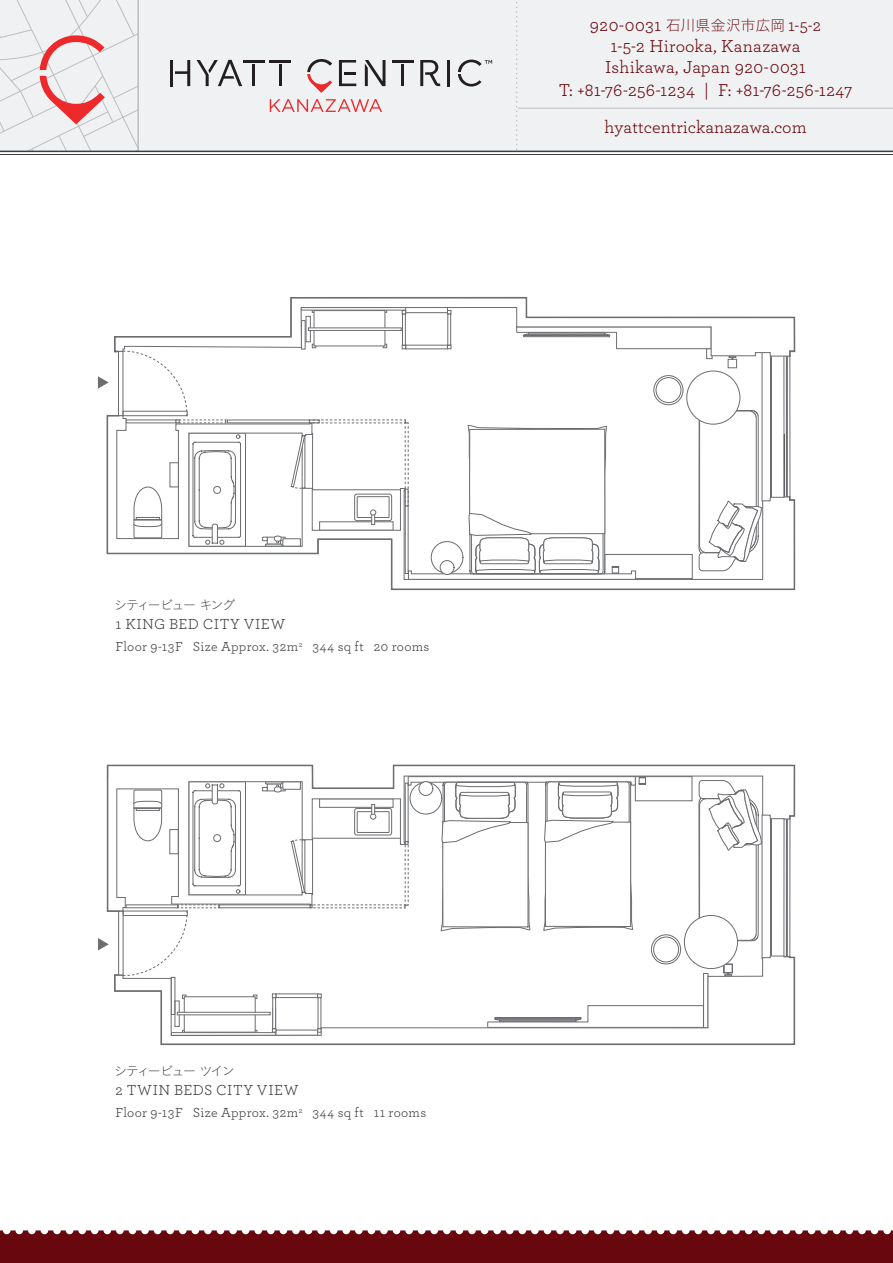
<style>
.page{position:relative;width:893px;height:1263px;background:#fff}
.page>*{position:absolute;margin:0;border:0;box-sizing:border-box;transform-origin:0 0}
.t1{font:18px/21.5px "Archer";letter-spacing:.01em;color:#68070d;text-align:center}
.t2{font:15.3px "Archer";letter-spacing:.03em;color:#3e3e3f}
.t3{font:13.8px "Archer";letter-spacing:.025em;color:#3e3e3f}
.t4{font:13.5px "Koburina Go Std W1";letter-spacing:-.14em;color:#3e3e3f}
.s1{font-family:"Koburina Go Std W1";font-size:15.3px}
.s2{font-size:17.25px}
</style>
<div class="page">
<div style="left:0;top:0;width:893px;height:151px;background:#f0f1f2"></div>
<svg style="left:0;top:0;width:137px;height:151px"></svg>
<hr style="left:137px;top:0;width:2px;height:151px;background:#bcbdc0">
<hr style="left:0;top:154px;width:893px;height:1px;background:#3e3e3f">
<hr style="left:0;top:151px;width:893px;height:1px;background:#3e3e3f">
<svg style="left:516px;top:2px;width:1px;height:147px"></svg>
<svg style="left:0;top:1230px;width:893px;height:33px;background:#72171d"></svg>
<svg style="left:270px;top:99px;width:112px;height:13px"></svg>
<svg style="left:175px;top:60px;width:15px;height:26px"></svg>
<hr style="left:170px;top:60px;width:3px;height:26px;background:#231f20">
<svg style="left:197px;top:60px;width:45px;height:26px"></svg>
<hr style="left:279px;top:64px;width:2px;height:22px;background:#231f20">
<hr style="left:269px;top:60px;width:22px;height:3px;background:#231f20">
<hr style="left:252px;top:64px;width:3px;height:22px;background:#231f20">
<hr style="left:243px;top:60px;width:21px;height:3px;background:#231f20">
<svg style="left:339px;top:60px;width:17px;height:26px"></svg>
<svg style="left:365px;top:60px;width:20px;height:26px"></svg>
<hr style="left:392px;top:60px;width:22px;height:3px;background:#231f20">
<hr style="left:401px;top:64px;width:3px;height:22px;background:#231f20">
<svg style="left:420px;top:60px;width:20px;height:26px"></svg>
<hr style="left:447px;top:60px;width:3px;height:26px;background:#231f20">
<svg style="left:307px;top:59px;width:25px;height:34px"></svg>
<svg style="left:458px;top:60px;width:34px;height:27px"></svg>
<hr style="left:518px;top:108px;width:375px;height:1px;background:#bcbdc0">
<svg style="left:390px;top:582px;width:406px;height:9px"></svg>
<svg style="left:98px;top:296px;width:698px;height:286px"></svg>
<svg style="left:698px;top:913px;width:64px;height:28px"></svg>
<svg style="left:440px;top:913px;width:193px;height:18px"></svg>
<hr style="left:762px;top:815px;width:1px;height:144px;background:#6c6d70">
<div style="left:786px;top:818px;width:2px;height:139px;border:1px solid #6c6d70"></div>
<div style="left:770px;top:818px;width:1px;height:138px;border:1px solid #6c6d70"></div>
<div style="left:783px;top:818px;width:7px;height:139px;border:1px solid #6c6d70"></div>
<svg style="left:114px;top:955px;width:682px;height:90px"></svg>
<svg style="left:106px;top:764px;width:690px;height:149px"></svg>
<svg style="left:98px;top:938px;width:11px;height:12px"></svg>
<svg style="left:118px;top:904px;width:102px;height:72px"></svg>
<svg style="left:651px;top:934px;width:30px;height:30px"></svg>
<div style="left:653px;top:937px;width:26px;height:25px;border:1px solid #6c6d70;border-radius:50%"></div>
<div style="left:684px;top:915px;width:54px;height:54px;background:#fff;border:1px solid #6c6d70;border-radius:50%"></div>
<svg style="left:653px;top:375px;width:30px;height:30px"></svg>
<div style="left:656px;top:377px;width:25px;height:26px;border:1px solid #6c6d70;border-radius:50%"></div>
<div style="left:686px;top:371px;width:54px;height:53px;background:#fff;border:1px solid #6c6d70;border-radius:50%"></div>
<p class="t1" style="left:559px;top:14px;width:295px">920-0031 <span class="s1">石川県金沢市広岡</span><span class="s2">1-5-2<br></span>1-5-2 Hirooka, Kanazawa<br>Ishikawa, Japan 920-0031<br>T: +81-76-256-1234 | F: +81-76-256-1247</p>
<p class="t1" style="left:605px;top:116px;width:203px">hyattcentrickanazawa.com</p>
<p class="t4" style="left:114px;top:595px;width:123px">シティービューキング</p>
<p class="t2" style="left:116px;top:613px;width:171px">1 KING BED CITY VIEW</p>
<p class="t3" style="left:116px;top:636px;width:315px">Floor 9-13F Size Approx. 32m<sup>2</sup> 344 sq ft 20 rooms</p>
<p class="t4" style="left:114px;top:1061px;width:123px">シティービューツイン</p>
<p class="t2" style="left:116px;top:1079px;width:185px">2 TWIN BEDS CITY VIEW</p>
<p class="t3" style="left:116px;top:1103px;width:312px">Floor 9-13F Size Approx. 32m<sup>2</sup> 344 sq ft 11 rooms</p>
</div>
